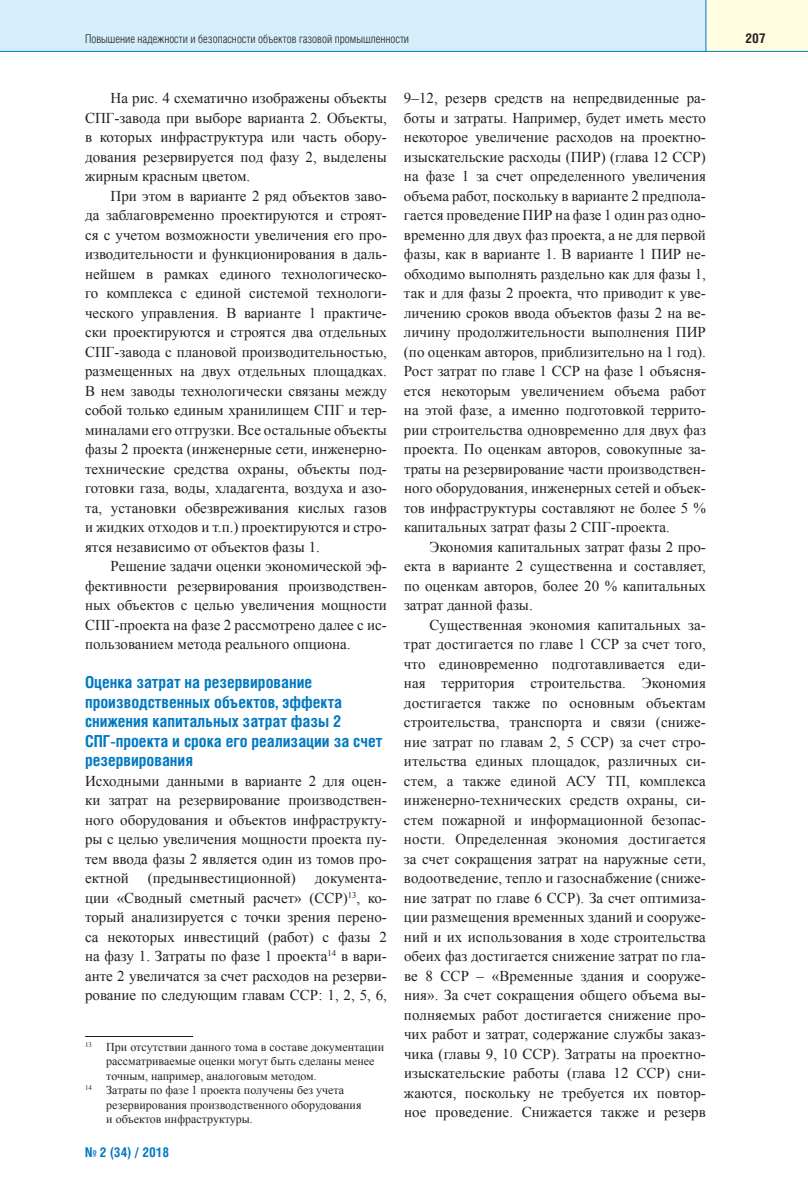
<style>
.page{position:relative;width:808px;height:1191px;background:#fff}
.page>*{position:absolute;margin:0;border:0;box-sizing:border-box;transform-origin:0 0}
.t1{font:700 16.5px/19.5px "Helios Cond";color:#0079c2}
.t2{font:15px/19.5px "Times New Roman";color:#231f20;text-align:justify}
.t3{font:700 13.5px "Helios Cond";color:#0079c2}
.t4{font:700 13.5px "Helios Cond";color:#231f20}
.t5{font:12px "Times New Roman";color:#231f20}
.t6{font:300 12px "Helios Cond";color:#231f20}
</style>
<div class="page">
<div style="left:0;top:0;width:706px;height:51px;background:#d4effb"></div>
<div style="left:706px;top:0;width:102px;height:51px;background:#fffce0"></div>
<hr style="left:0;top:51px;width:808px;height:1px;background:#0079c2">
<hr style="left:705px;top:0;width:1px;height:51px;background:#0079c2">
<hr style="left:85px;top:1036px;width:108px;height:1px;background:#231f20">
<p class="t6" style="left:85px;top:34px;width:326px">Повышение надежности и безопасности объектов газовой промышленности</p>
<p class="t4" style="left:745px;top:33px;width:22px">207</p>
<p class="t2" style="left:85px;top:88px;width:303px;text-indent:26px">На рис. 4 схематично изображены объекты СПГ-завода при выборе варианта 2. Объекты, в которых инфраструктура или часть обору&shy;дования резервируется под фазу 2, выделены жирным красным цветом.</p>
<p class="t2" style="left:85px;top:186px;width:303px;text-indent:26px">При этом в варианте 2 ряд объектов заво&shy;да заблаговременно проектируются и строят&shy;ся с учетом возможности увеличения его про&shy;изводительности и функционирования в даль&shy;нейшем в рамках единого технологическо&shy;го комплекса с единой системой технологи&shy;ческого управления. В варианте 1 практиче&shy;ски проектируются и строятся два отдельных СПГ-завода с плановой производительностью, размещенных на двух отдельных площадках.<br>В нем заводы технологически связаны между собой только единым хранилищем СПГ и тер&shy;миналами его отгрузки. Все остальные объекты фазы 2 проекта (инженерные сети, инженерно&shy;технические средства охраны, объекты под&shy;готовки газа, воды, хладагента, воздуха и азо&shy;та, установки обезвреживания кислых газов и жидких отходов и т.п.) проектируются и стро&shy;ятся независимо от объектов фазы 1.</p>
<p class="t2" style="left:85px;top:556px;width:303px;text-indent:26px">Решение задачи оценки экономической эф&shy;фективности резервирования производствен&shy;ных объектов с целью увеличения мощности СПГ-проекта на фазе 2 рассмотрено далее с ис&shy;пользованием метода реального опциона.</p>
<p class="t1" style="left:85px;top:674px;width:299px">Оценка затрат на резервирование производственных объектов, эффекта снижения капитальных затрат фазы 2<br>СПГ-проекта и срока его реализации за счет резервирования</p>
<p class="t2" style="left:85px;top:771px;width:303px">Исходными данными в варианте 2 для оцен&shy;ки затрат на резервирование производствен&shy;ного оборудования и объектов инфраструкту&shy;ры с целью увеличения мощности проекта пу&shy;тем ввода фазы 2 является один из томов про&shy;ектной</p>
<p class="t2" style="left:148px;top:868px;width:150px">(предынвестиционной)</p>
<p class="t2" style="left:85px;top:868px;width:303px;text-indent:230px">документа&shy;ции «Сводный сметный расчет» (ССР)<sup>13</sup>, ко&shy;торый анализируется с точки зрения перено&shy;са некоторых инвестиций (работ) с фазы 2 на фазу 1. Затраты по фазе 1 проекта<sup>14</sup> в вари&shy;анте 2 увеличатся за счет расходов на резерви&shy;рование по следующим главам ССР: 1, 2, 5, 6,</p>
<p class="t5" style="left:85px;top:1040px;width:301px"><sup>13</sup> При отсутствии данного тома в составе документации</p>
<p class="t5" style="left:106px;top:1054px;width:270px">рассматриваемые оценки могут быть сделаны менее</p>
<p class="t5" style="left:106px;top:1069px;width:212px">точным, например, аналоговым методом.</p>
<p class="t5" style="left:85px;top:1083px;width:261px"><sup>14</sup> Затраты по фазе 1 проекта получены без учета</p>
<p class="t5" style="left:106px;top:1097px;width:257px">резервирования производственного оборудования</p>
<p class="t5" style="left:106px;top:1112px;width:148px">и объектов инфраструктуры.</p>
<p class="t3" style="left:85px;top:1147px;width:86px">№ 2 (34) / 2018</p>
<p class="t2" style="left:404px;top:88px;width:303px">9–12, резерв средств на непредвиденные ра&shy;боты и затраты. Например, будет иметь место некоторое увеличение расходов на проектно&shy;изыскательские расходы (ПИР) (глава 12 ССР) на фазе 1 за счет определенного увеличения объема работ, поскольку в варианте 2 предпола&shy;гается проведение ПИР на фазе 1 один раз одно&shy;временно для двух фаз проекта, а не для первой фазы, как в варианте 1. В варианте 1 ПИР не&shy;обходимо выполнять раздельно как для фазы 1, так и для фазы 2 проекта, что приводит к уве&shy;личению сроков ввода объектов фазы 2 на ве&shy;личину продолжительности выполнения ПИР (по оценкам авторов, приблизительно на 1 год).<br>Рост затрат по главе 1 ССР на фазе 1 объясня&shy;ется некоторым увеличением объема работ на этой фазе, а именно подготовкой террито&shy;рии строительства одновременно для двух фаз проекта. По оценкам авторов, совокупные за&shy;траты на резервирование части производствен&shy;ного оборудования, инженерных сетей и объек&shy;тов инфраструктуры составляют не более 5 % капитальных затрат фазы 2 СПГ-проекта.</p>
<p class="t2" style="left:404px;top:537px;width:303px;text-indent:26px">Экономия капитальных затрат фазы 2 про&shy;екта в варианте 2 существенна и составляет, по оценкам авторов, более 20 % капитальных затрат данной фазы.</p>
<p class="t2" style="left:404px;top:615px;width:303px;text-indent:26px">Существенная экономия капитальных за&shy;трат достигается по главе 1 ССР за счет того, что единовременно подготавливается еди&shy;ная территория строительства. Экономия достигается также по основным объектам строительства, транспорта и связи (сниже&shy;ние затрат по главам 2, 5 ССР) за счет стро&shy;ительства единых площадок, различных си&shy;стем, а также единой АСУ ТП, комплекса инженерно-технических средств охраны, си&shy;стем пожарной и информационной безопас&shy;ности. Определенная экономия достигается за счет сокращения затрат на наружные сети, водоотведение, тепло и газоснабжение (сниже&shy;ние затрат по главе 6 ССР). За счет оптимиза&shy;ции размещения временных зданий и сооруже&shy;ний и их использования в ходе строительства обеих фаз достигается снижение затрат по гла&shy;ве 8 ССР – «Временные здания и сооруже&shy;ния». За счет сокращения общего объема вы&shy;полняемых работ достигается снижение про&shy;чих работ и затрат, содержание службы заказ&shy;чика (главы 9, 10 ССР). Затраты на проектно&shy;изыскательские работы (глава 12 ССР) сни&shy;жаются, поскольку не требуется их повтор&shy;ное проведение. Снижается также и резерв</p>
</div>
